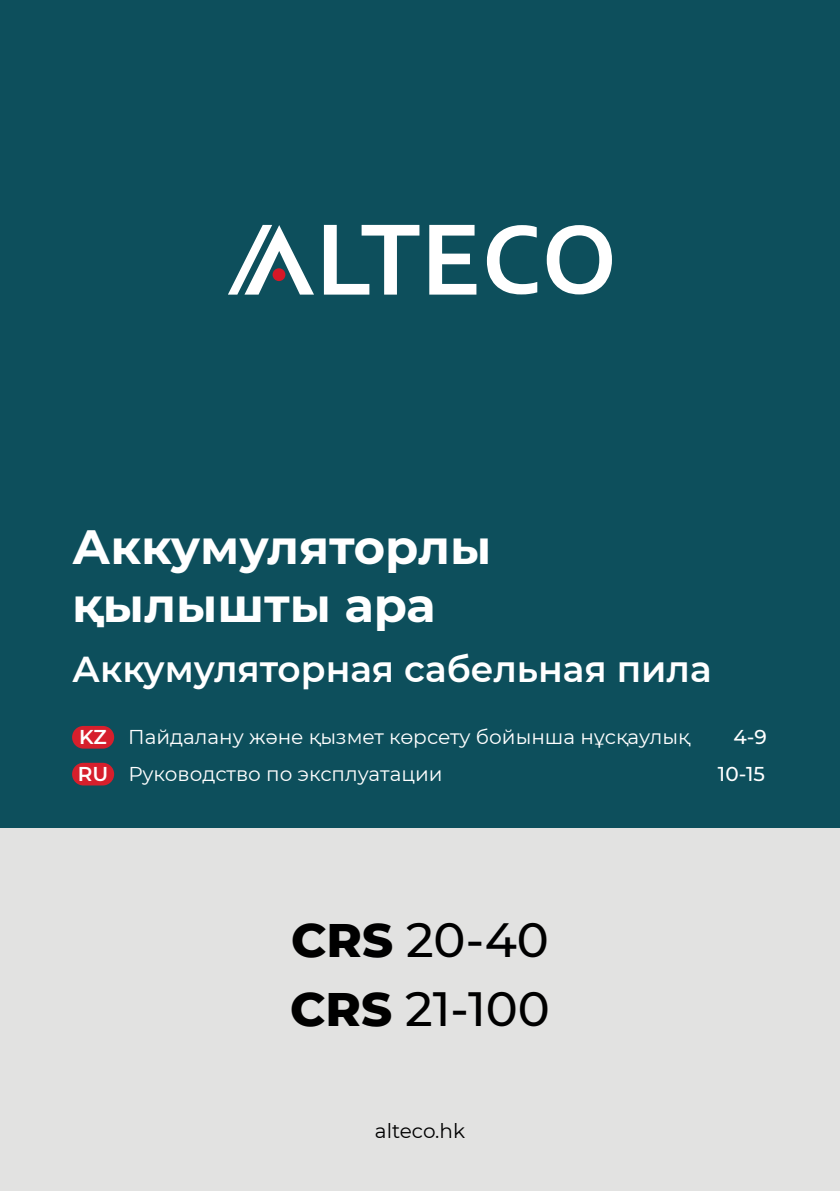
<style>
.page{position:relative;width:840px;height:1191px;background:#fff}
.page>*{position:absolute;margin:0;border:0;box-sizing:border-box;transform-origin:0 0}
.t1{font:700 48px/57.6px "Montserrat";color:#fff}
.t2{font:500 48px/69px "Montserrat";color:#000}
.t3{font:600 36px "Montserrat";color:#fff}
.t4{font:20px "Montserrat";color:#fff}
.t5{font:20px "Montserrat";color:#000}
.t6{font:500 20px "Montserrat";color:#fff}
.s1{font-weight:600}
.s2{font-weight:800}
</style>
<div class="page">
<div style="left:0;top:0;width:839px;height:828px;background:#0d4f5c"></div>
<div style="left:0;top:828px;width:839px;height:363px;background:#e2e2e1"></div>
<svg style="left:228px;top:225px;width:383px;height:69px"></svg>
<div style="left:272px;top:268px;width:13px;height:13px;background:#d61827;border-radius:50%"></div>
<div style="left:72px;top:763px;width:42px;height:22px;background:#d61f2c;border-radius:11px"></div>
<div style="left:72px;top:726px;width:42px;height:22px;background:#d61f2c;border-radius:11px"></div>
<h1 class="t1" style="left:72px;top:516px;width:421px">Аккумуляторлы қылышты ара</h1>
<h2 class="t3" style="left:72px;top:644px;width:640px">Аккумуляторная сабельная пила</h2>
<p class="t4" style="left:79px;top:723px;width:612px"><span class="s1">KZ</span> Пайдалану және қызмет көрсету бойынша нұсқаулық</p>
<p class="t6" style="left:733px;top:723px;width:35px">4-9</p>
<p class="t4" style="left:78px;top:760px;width:366px"><span class="s1">RU</span> Руководство по эксплуатации</p>
<p class="t6" style="left:717px;top:760px;width:49px">10-15</p>
<h1 class="t2" style="left:290px;top:903px;width:261px"><span class="s2">CRS</span> 20-40<br><span class="s2">CRS</span> 21-100</h1>
<p class="t5" style="left:374px;top:1117px;width:92px">alteco.hk</p>
</div>
